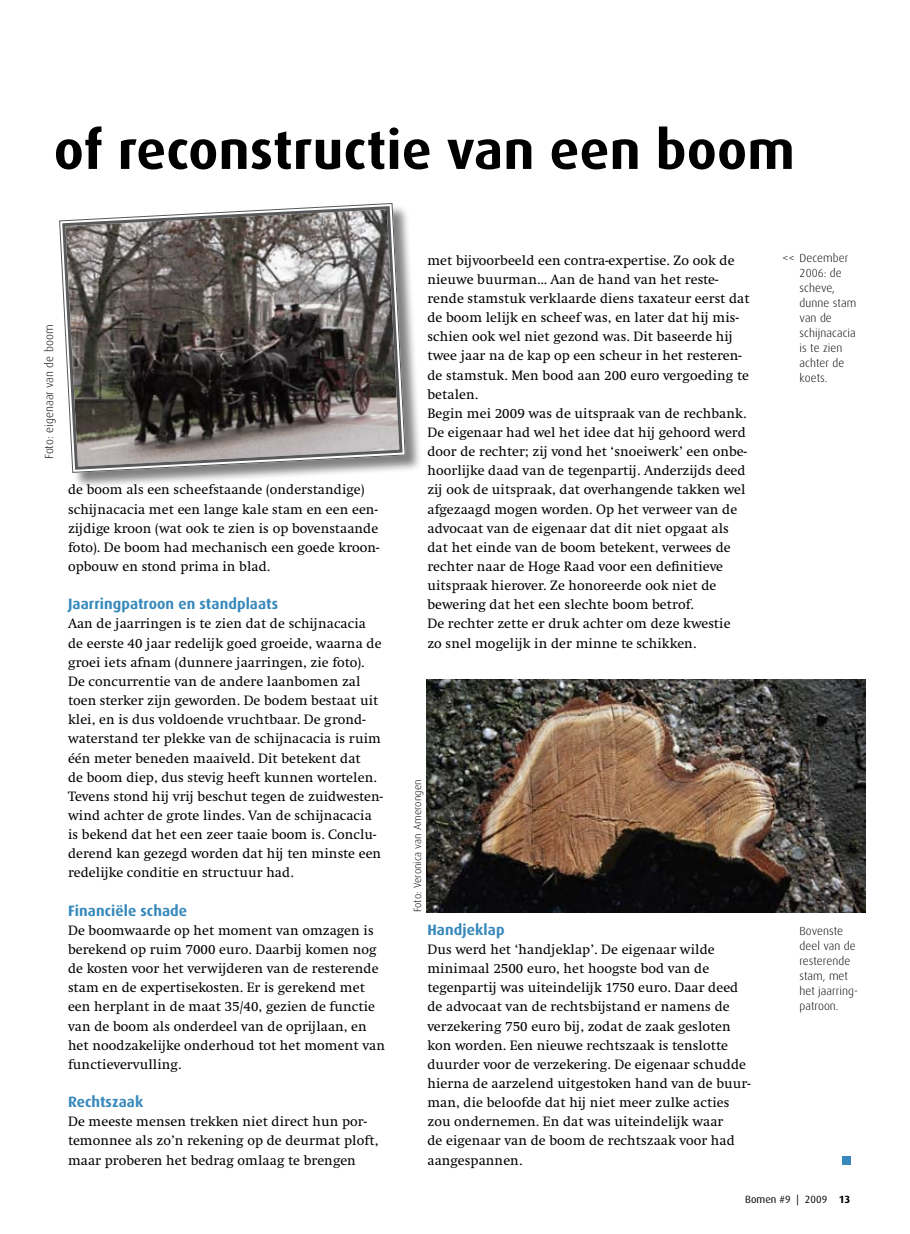
<style>
.page{position:relative;width:910px;height:1234px;background:#fff}
.page>*{position:absolute;margin:0;border:0;box-sizing:border-box;transform-origin:0 0}
.t1{font:700 54px "Dax";letter-spacing:.005em;color:#000}
.t2{font:700 15px "Dax";letter-spacing:.005em;color:#3789bc}
.t3{font:14.1px/19.2px "Swift EF";letter-spacing:.005em;color:#000}
.t4{font:300 11.7px/15px "Dax";letter-spacing:.005em;color:#000}
.t5{font:300 10.5px "Dax";letter-spacing:.01em;color:#000}
.t6{font:10.5px "Dax";letter-spacing:.005em;color:#000}
.s1{font-weight:700}
</style>
<div class="page">
<img style="left:427px;top:679px;width:438px;height:233px">
<div style="left:60px;top:204px;width:362px;height:285px;background:#000;opacity:.5"></div>
<svg style="left:59px;top:203px;width:347px;height:270px"></svg>
<svg style="left:61px;top:204px;width:343px;height:267px"></svg>
<div style="left:842px;top:1155px;width:8px;height:9px;background:#3789bc"></div>
<h1 class="t1" style="left:54px;top:120px;width:742px">of reconstructie van een boom</h1>
<p class="t4" style="left:42px;top:459px;width:136px;rotate:-90deg">Foto: eigenaar van de boom</p>
<p class="t3" style="left:68px;top:480px;width:313px">de boom als een scheefstaande (onderstandige) schijnacacia met een lange kale stam en een een&shy;zijdige kroon (wat ook te zien is op bovenstaande foto). De boom had mechanisch een goede kroon&shy;opbouw en stond prima in blad.</p>
<p class="t2" style="left:68px;top:595px;width:212px">Jaarringpatroon en standplaats</p>
<p class="t3" style="left:68px;top:614px;width:316px">Aan de jaarringen is te zien dat de schijnacacia de eerste 40 jaar redelijk goed groeide, waarna de groei iets afnam (dunnere jaarringen, zie foto).<br>De concurrentie van de andere laanbomen zal toen sterker zijn geworden. De bodem bestaat uit klei, en is dus voldoende vruchtbaar. De grond&shy;waterstand ter plekke van de schijnacacia is ruim één meter beneden maaiveld. Dit betekent dat<br>de boom diep, dus stevig heeft kunnen wortelen.<br>Tevens stond hij vrij beschut tegen de zuidwesten&shy;wind achter de grote lindes. Van de schijnacacia is bekend dat het een zeer taaie boom is. Conclu&shy;derend kan gezegd worden dat hij ten minste een redelijke conditie en structuur had.</p>
<p class="t2" style="left:68px;top:901px;width:121px">Financiële schade</p>
<p class="t3" style="left:68px;top:920px;width:319px">De boomwaarde op het moment van omzagen is berekend op ruim 7000 euro. Daarbij komen nog de kosten voor het verwijderen van de resterende stam en de expertisekosten. Er is gerekend met een herplant in de maat 35/40, gezien de functie van de boom als onderdeel van de oprijlaan, en het noodzakelijke onderhoud tot het moment van functievervulling.</p>
<p class="t2" style="left:68px;top:1093px;width:77px">Rechtszaak</p>
<p class="t3" style="left:68px;top:1112px;width:312px">De meeste mensen trekken niet direct hun por&shy;temonnee als zo’n rekening op de deurmat ploft, maar proberen het bedrag omlaag te brengen</p>
<p class="t3" style="left:427px;top:251px;width:324px">met bijvoorbeeld een contra-expertise. Zo ook de nieuwe buurman… Aan de hand van het reste&shy;rende stamstuk verklaarde diens taxateur eerst dat de boom lelijk en scheef was, en later dat hij mis&shy;schien ook wel niet gezond was. Dit baseerde hij twee jaar na de kap op een scheur in het resteren&shy;de stamstuk. Men bood aan 200 euro vergoeding te betalen.<br>Begin mei 2009 was de uitspraak van de rechbank.<br>De eigenaar had wel het idee dat hij gehoord werd door de rechter; zij vond het ‘snoeiwerk’ een onbe&shy;hoorlijke daad van de tegenpartij. Anderzijds deed zij ook de uitspraak, dat overhangende takken wel afgezaagd mogen worden. Op het verweer van de advocaat van de eigenaar dat dit niet opgaat als dat het einde van de boom betekent, verwees de rechter naar de Hoge Raad voor een definitieve uitspraak hierover. Ze honoreerde ook niet de bewering dat het een slechte boom betrof.<br>De rechter zette er druk achter om deze kwestie<br>zo snel mogelijk in der minne te schikken.</p>
<p class="t4" style="left:800px;top:250px;width:58px;text-indent:-17px">&lt;&lt; December<br>2006: de scheve, dunne stam van de schijnacacia is te zien achter de koets.</p>
<p class="t5" style="left:412px;top:912px;width:134px;rotate:-90deg">Foto: Veronica van Amerongen</p>
<p class="t2" style="left:427px;top:921px;width:79px">Handjeklap</p>
<p class="t3" style="left:427px;top:939px;width:325px">Dus werd het ‘handjeklap’. De eigenaar wilde minimaal 2500 euro, het hoogste bod van de tegenpartij was uiteindelijk 1750 euro. Daar deed de advocaat van de rechtsbijstand er namens de verzekering 750 euro bij, zodat de zaak gesloten kon worden. Een nieuwe rechtszaak is tenslotte duurder voor de verzekering. De eigenaar schudde hierna de aarzelend uitgestoken hand van de buur&shy;man, die beloofde dat hij niet meer zulke acties zou ondernemen. En dat was uiteindelijk waar<br>de eigenaar van de boom de rechtszaak voor had aangespannen.</p>
<p class="t4" style="left:799px;top:923px;width:60px">Bovenste deel van de resterende stam, met het jaarring&shy;patroon.</p>
<p class="t6" style="left:745px;top:1193px;width:107px">Bomen #9 | 2009 <span class="s1">13</span></p>
</div>
